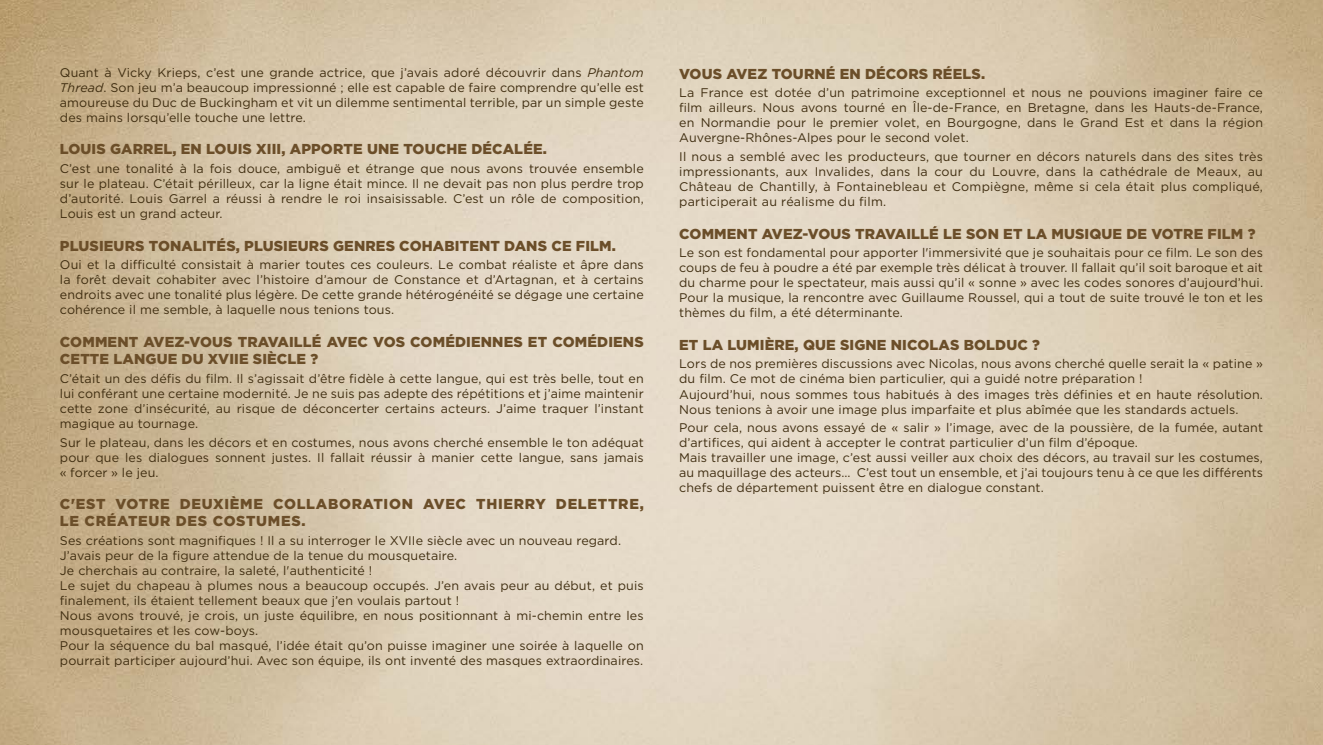
<style>
.page{position:relative;width:1323px;height:745px;background:#fff}
.page>*{position:absolute;margin:0;border:0;box-sizing:border-box;transform-origin:0 0}
.t1{font:900 14.38px/17.2px "Gotham";letter-spacing:.01em;color:#6b4e29}
.t2{font:900 14.38px/17.2px "Gotham";letter-spacing:.05em;color:#6b4e29}
.t3{font:12.5px/15px "Gotham";letter-spacing:.01em;color:#3f2d10;text-align:justify}
.s1{font-style:italic}
</style>
<div class="page">
<img style="left:0;top:0;width:1323px;height:744px">
<p class="t3" style="left:60px;top:65px;width:585px">Quant à Vicky Krieps, c’est une grande actrice, que j’avais adoré découvrir dans <span class="s1">Phantom Thread</span>. Son jeu m’a beaucoup impressionné ; elle est capable de faire comprendre qu’elle est amoureuse du Duc de Buckingham et vit un dilemme sentimental terrible, par un simple geste des mains lorsqu’elle touche une lettre.</p>
<p class="t1" style="left:60px;top:140px;width:488px">LOUIS GARREL, EN LOUIS XIII, APPORTE UNE TOUCHE DÉCALÉE.</p>
<p class="t3" style="left:60px;top:161px;width:585px">C’est une tonalité à la fois douce, ambiguë et étrange que nous avons trouvée ensemble sur le plateau. C’était périlleux, car la ligne était mince. Il ne devait pas non plus perdre trop d’autorité. Louis Garrel a réussi à rendre le roi insaisissable. C’est un rôle de composition, Louis est un grand acteur.</p>
<p class="t1" style="left:60px;top:236px;width:557px">PLUSIEURS TONALITÉS, PLUSIEURS GENRES COHABITENT DANS CE FILM.</p>
<p class="t3" style="left:60px;top:257px;width:585px">Oui et la difficulté consistait à marier toutes ces couleurs. Le combat réaliste et âpre dans la forêt devait cohabiter avec l’histoire d’amour de Constance et d’Artagnan, et à certains endroits avec une tonalité plus légère. De cette grande hétérogénéité se dégage une certaine cohérence il me semble, à laquelle nous tenions tous.</p>
<p class="t1" style="left:60px;top:332px;width:585px">COMMENT AVEZ-VOUS TRAVAILLÉ AVEC VOS COMÉDIENNES ET COMÉDIENS<br>CETTE LANGUE DU XVIIE SIÈCLE ?</p>
<p class="t3" style="left:60px;top:370px;width:585px">C’était un des défis du film. Il s’agissait d’être fidèle à cette langue, qui est très belle, tout en lui conférant une certaine modernité. Je ne suis pas adepte des répétitions et j’aime maintenir cette zone d’insécurité, au risque de déconcerter certains acteurs. J’aime traquer l’instant magique au tournage.</p>
<p class="t3" style="left:60px;top:434px;width:585px">Sur le plateau, dans les décors et en costumes, nous avons cherché ensemble le ton adéquat pour que les dialogues sonnent justes. Il fallait réussir à manier cette langue, sans jamais « forcer » le jeu.</p>
<p class="t2" style="left:60px;top:494px;width:585px">C'EST VOTRE DEUXIÈME COLLABORATION AVEC THIERRY DELETTRE,<br>LE CRÉATEUR DES COSTUMES.</p>
<p class="t3" style="left:60px;top:532px;width:585px;text-align:left">Ses créations sont magnifiques ! Il a su interroger le XVIIe siècle avec un nouveau regard.<br>J’avais peur de la figure attendue de la tenue du mousquetaire.<br>Je cherchais au contraire, la saleté, l'authenticité !<br>Le sujet du chapeau à plumes nous a beaucoup occupés. J’en avais peur au début, et puis finalement, ils étaient tellement beaux que j’en voulais partout !<br>Nous avons trouvé, je crois, un juste équilibre, en nous positionnant à mi-chemin entre les mousquetaires et les cow-boys.<br>Pour la séquence du bal masqué, l’idée était qu’on puisse imaginer une soirée à laquelle on pourrait participer aujourd’hui. Avec son équipe, ils ont inventé des masques extraordinaires.</p>
<p class="t1" style="left:679px;top:65px;width:307px">VOUS AVEZ TOURNÉ EN DÉCORS RÉELS.</p>
<p class="t3" style="left:679px;top:85px;width:585px">La France est dotée d’un patrimoine exceptionnel et nous ne pouvions imaginer faire ce film ailleurs. Nous avons tourné en Île-de-France, en Bretagne, dans les Hauts-de-France, en Normandie pour le premier volet, en Bourgogne, dans le Grand Est et dans la région Auvergne-Rhônes-Alpes pour le second volet.</p>
<p class="t3" style="left:679px;top:149px;width:585px">Il nous a semblé avec les producteurs, que tourner en décors naturels dans des sites très impressionants, aux Invalides, dans la cour du Louvre, dans la cathédrale de Meaux, au Château de Chantilly, à Fontainebleau et Compiègne, même si cela était plus compliqué, participerait au réalisme du film.</p>
<p class="t1" style="left:679px;top:224px;width:578px">COMMENT AVEZ-VOUS TRAVAILLÉ LE SON ET LA MUSIQUE DE VOTRE FILM ?</p>
<p class="t3" style="left:679px;top:245px;width:585px">Le son est fondamental pour apporter l'immersivité que je souhaitais pour ce film. Le son des coups de feu à poudre a été par exemple très délicat à trouver. Il fallait qu’il soit baroque et ait du charme pour le spectateur, mais aussi qu’il « sonne » avec les codes sonores d’aujourd’hui.<br>Pour la musique, la rencontre avec Guillaume Roussel, qui a tout de suite trouvé le ton et les thèmes du film, a été déterminante.</p>
<p class="t1" style="left:679px;top:335px;width:362px">ET LA LUMIÈRE, QUE SIGNE NICOLAS BOLDUC ?</p>
<p class="t3" style="left:679px;top:356px;width:585px;text-align:left">Lors de nos premières discussions avec Nicolas, nous avons cherché quelle serait la « patine » du film. Ce mot de cinéma bien particulier, qui a guidé notre préparation !<br>Aujourd’hui, nous sommes tous habitués à des images très définies et en haute résolution.<br>Nous tenions à avoir une image plus imparfaite et plus abîmée que les standards actuels.</p>
<p class="t3" style="left:679px;top:420px;width:585px;text-align:left">Pour cela, nous avons essayé de « salir » l’image, avec de la poussière, de la fumée, autant d’artifices, qui aident à accepter le contrat particulier d’un film d’époque.<br>Mais travailler une image, c’est aussi veiller aux choix des décors, au travail sur les costumes, au maquillage des acteurs… C’est tout un ensemble, et j’ai toujours tenu à ce que les différents chefs de département puissent être en dialogue constant.</p>
</div>
